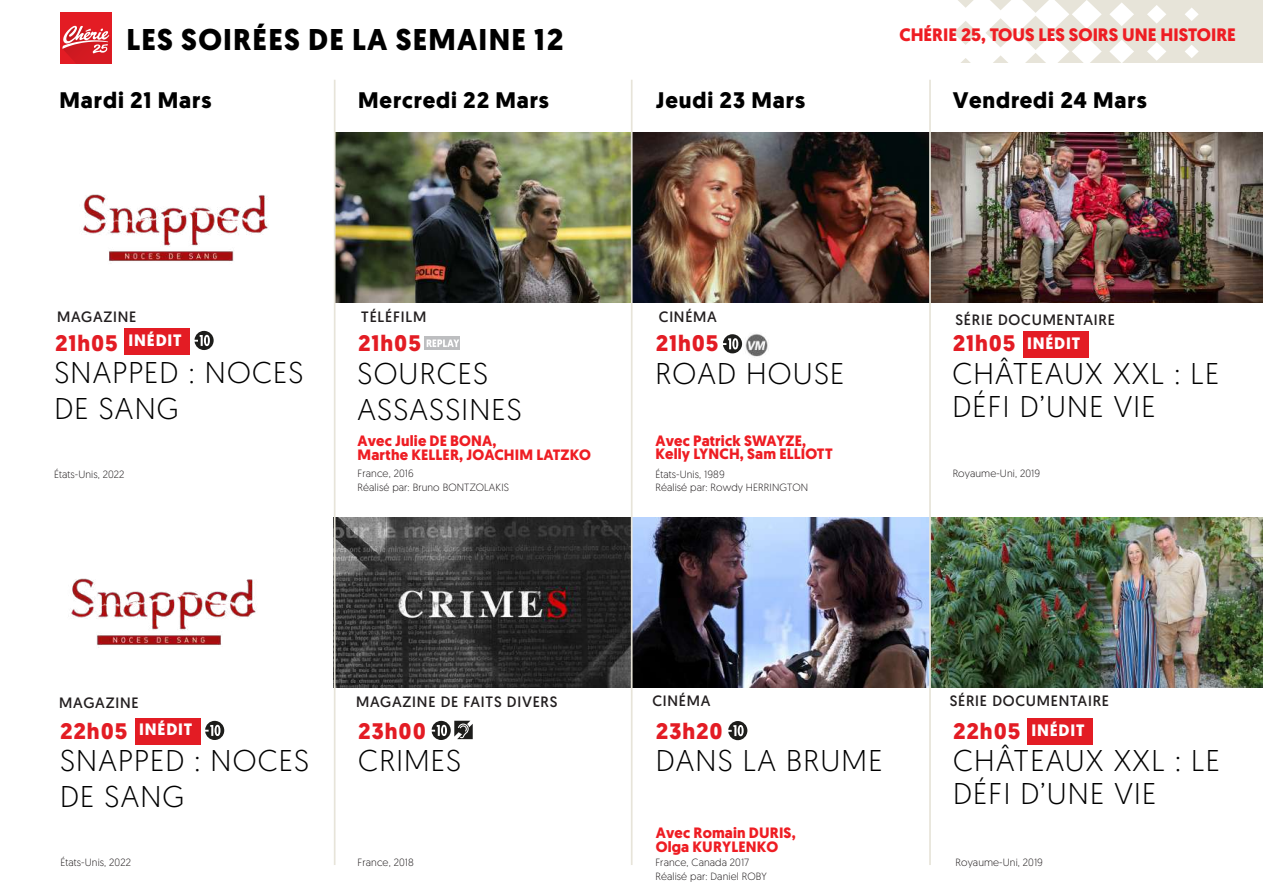
<style>
.page{position:relative;width:1263px;height:893px;background:#fff}
.page>*{position:absolute;margin:0;border:0;box-sizing:border-box;transform-origin:0 0}
.t1{font:300 30px/36px "Geomanist";letter-spacing:.04em;color:#000}
.t2{font:700 30px "Geomanist";letter-spacing:.04em;color:#000}
.t3{font:700 22.5px "Geomanist";letter-spacing:.04em;color:#000}
.t4{font:700 22.5px "Geomanist";letter-spacing:.04em;color:#e31c24}
.t5{font:700 18px "Geomanist";color:#ee1d23}
.t6{font:700 16.5px "Geomanist";letter-spacing:.05em;color:#fff}
.t7{font:700 15px/13.5px "Geomanist";letter-spacing:.01em;color:#ee1d23}
.t8{font:15px "Geomanist";letter-spacing:.05em;color:#231f20}
.t9{font:300 10.5px/13.5px "Geomanist";letter-spacing:.01em;color:#231f20}
</style>
<div class="page">
<svg style="left:958px;top:0;width:16px;height:8px"></svg>
<svg style="left:953px;top:21px;width:25px;height:24px"></svg>
<svg style="left:961px;top:58px;width:10px;height:5px"></svg>
<svg style="left:986px;top:0;width:229px;height:63px"></svg>
<div style="left:1215px;top:0;width:48px;height:86px;background:#e7e4d9"></div>
<div style="left:0;top:64px;width:1263px;height:45px;background:#fff"></div>
<img style="left:71px;top:517px;width:1192px;height:170px">
<img style="left:83px;top:133px;width:1180px;height:170px">
<img style="left:425px;top:337px;width:35px;height:12px">
<div style="left:60px;top:13px;width:51px;height:51px;background:#e31c24"></div>
<svg style="left:62px;top:26px;width:49px;height:38px"></svg>
<hr style="left:334px;top:80px;width:1px;height:785px;background:#e7e4d9">
<hr style="left:631px;top:80px;width:1px;height:785px;background:#e7e4d9">
<hr style="left:929px;top:80px;width:2px;height:785px;background:#e7e4d9">
<div style="left:124px;top:328px;width:66px;height:26px;background:#e31c24"></div>
<svg style="left:194px;top:331px;width:20px;height:19px"></svg>
<div style="left:135px;top:718px;width:65px;height:26px;background:#e31c24"></div>
<svg style="left:205px;top:721px;width:19px;height:19px"></svg>
<svg style="left:432px;top:721px;width:41px;height:19px"></svg>
<div style="left:1023px;top:331px;width:65px;height:27px;background:#e31c24"></div>
<div style="left:1027px;top:718px;width:65px;height:26px;background:#e31c24"></div>
<svg style="left:723px;top:334px;width:19px;height:19px"></svg>
<img style="left:742px;top:334px;width:26px;height:24px">
<svg style="left:728px;top:721px;width:19px;height:19px"></svg>
<h1 class="t2" style="left:126px;top:19px;width:438px">LES SOIRÉES DE LA SEMAINE 12</h1>
<h3 class="t5" style="left:899px;top:23px;width:338px">CHÉRIE 25, TOUS LES SOIRS UNE HISTOIRE</h3>
<h2 class="t3" style="left:60px;top:85px;width:153px">Mardi 21 Mars</h2>
<h2 class="t3" style="left:358px;top:85px;width:192px">Mercredi 22 Mars</h2>
<h2 class="t3" style="left:656px;top:85px;width:151px">Jeudi 23 Mars</h2>
<h2 class="t3" style="left:953px;top:85px;width:195px">Vendredi 24 Mars</h2>
<h3 class="t8" style="left:57px;top:307px;width:81px">MAGAZINE</h3>
<h3 class="t8" style="left:361px;top:307px;width:66px">TÉLÉFILM</h3>
<h3 class="t8" style="left:659px;top:307px;width:60px">CINÉMA</h3>
<h3 class="t8" style="left:955px;top:310px;width:161px">SÉRIE DOCUMENTAIRE</h3>
<h2 class="t4" style="left:55px;top:328px;width:64px">21h05</h2>
<h3 class="t6" style="left:129px;top:329px;width:55px">INÉDIT</h3>
<h2 class="t4" style="left:358px;top:328px;width:64px">21h05</h2>
<h2 class="t4" style="left:656px;top:328px;width:64px">21h05</h2>
<h2 class="t4" style="left:953px;top:328px;width:64px">21h05</h2>
<h3 class="t6" style="left:1027px;top:332px;width:55px">INÉDIT</h3>
<h1 class="t1" style="left:54px;top:353px;width:251px">SNAPPED : NOCES<br>DE SANG</h1>
<h1 class="t1" style="left:357px;top:354px;width:166px">SOURCES<br>ASSASSINES</h1>
<h1 class="t1" style="left:952px;top:356px;width:268px;line-height:33px">CHÂTEAUX XXL : LE<br>DÉFI D’UNE VIE</h1>
<h1 class="t1" style="left:655px;top:354px;width:190px">ROAD HOUSE</h1>
<h3 class="t7" style="left:357px;top:434px;width:235px">Avec Julie DE BONA,<br>Marthe KELLER, JOACHIM LATZKO</h3>
<h3 class="t7" style="left:655px;top:434px;width:179px">Avec Patrick SWAYZE,<br>Kelly LYNCH, Sam ELLIOTT</h3>
<p class="t9" style="left:54px;top:467px;width:72px">États-Unis, 2022</p>
<p class="t9" style="left:357px;top:466px;width:153px">France, 2016<br>Réalisé par: Bruno BONTZOLAKIS</p>
<p class="t9" style="left:655px;top:467px;width:154px">États-Unis, 1989<br>Réalisé par: Rowdy HERRINGTON</p>
<p class="t9" style="left:953px;top:466px;width:89px">Royaume-Uni, 2019</p>
<h3 class="t8" style="left:59px;top:693px;width:81px">MAGAZINE</h3>
<h3 class="t8" style="left:950px;top:691px;width:161px">SÉRIE DOCUMENTAIRE</h3>
<h3 class="t8" style="left:356px;top:692px;width:203px">MAGAZINE DE FAITS DIVERS</h3>
<h3 class="t8" style="left:652px;top:691px;width:60px">CINÉMA</h3>
<h3 class="t6" style="left:139px;top:719px;width:55px">INÉDIT</h3>
<h2 class="t4" style="left:60px;top:716px;width:69px">22h05</h2>
<h2 class="t4" style="left:953px;top:716px;width:69px">22h05</h2>
<h2 class="t4" style="left:358px;top:716px;width:69px">23h00</h2>
<h2 class="t4" style="left:656px;top:716px;width:69px">23h20</h2>
<h3 class="t6" style="left:1031px;top:719px;width:55px">INÉDIT</h3>
<h1 class="t1" style="left:60px;top:742px;width:251px">SNAPPED : NOCES<br>DE SANG</h1>
<h1 class="t1" style="left:953px;top:743px;width:268px;line-height:33px">CHÂTEAUX XXL : LE<br>DÉFI D’UNE VIE</h1>
<h1 class="t1" style="left:358px;top:742px;width:105px">CRIMES</h1>
<h1 class="t1" style="left:656px;top:742px;width:228px">DANS LA BRUME</h1>
<h3 class="t7" style="left:656px;top:826px;width:141px">Avec Romain DURIS,<br>Olga KURYLENKO</h3>
<p class="t9" style="left:60px;top:855px;width:72px">États-Unis, 2022</p>
<p class="t9" style="left:357px;top:855px;width:58px">France, 2018</p>
<p class="t9" style="left:655px;top:855px;width:113px">France, Canada 2017<br>Réalisé par: Daniel ROBY</p>
<p class="t9" style="left:955px;top:855px;width:89px">Royaume-Uni, 2019</p>
</div>
